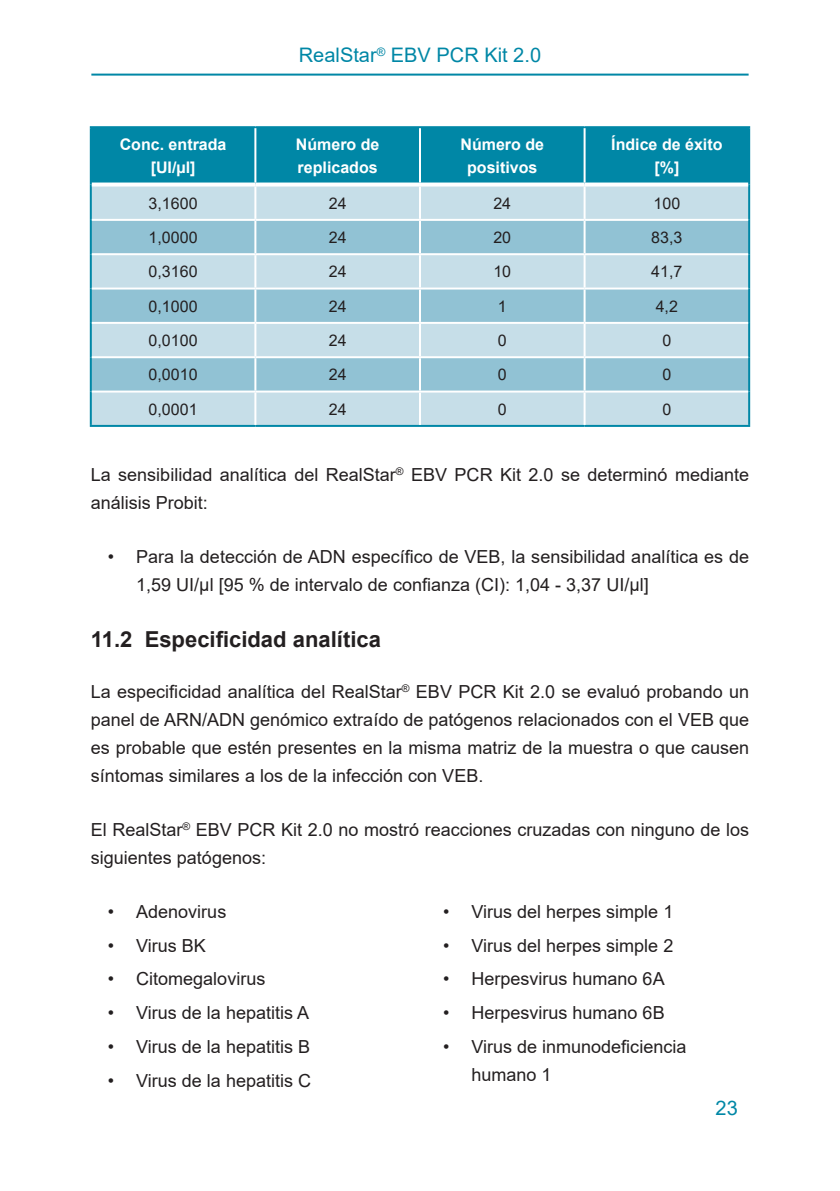
<style>
.page{position:relative;width:840px;height:1191px;background:#fff}
.page>*{position:absolute;margin:0;border:0;box-sizing:border-box;transform-origin:0 0}
.Level_2{font:700 22px "Arial";color:#231f20}
.Seitenkopf{font:20px "Arial";color:#0087a6}
.Mengentext{font:18px/28px "Arial";color:#231f20}
.Mengentext_zentriert{font:16px "Arial";color:#231f20}
.Kopfzeile{font:700 16px/23px "Arial";color:#fff}
</style>
<div class="page">
<hr style="left:91px;top:74px;width:657px;height:2px;background:#0087a6">
<div style="left:92px;top:128px;width:655px;height:54px;background:#0087a6"></div>
<div style="left:92px;top:186px;width:655px;height:239px;background:#c6dee8"></div>
<svg style="left:92px;top:221px;width:655px;height:169px;background:#a6cddc"></svg>
<hr style="left:90px;top:184px;width:2px;height:36px;background:#0087a6">
<hr style="left:747px;top:184px;width:2px;height:36px;background:#0087a6">
<hr style="left:90px;top:220px;width:2px;height:34px;background:#0087a6">
<hr style="left:747px;top:220px;width:2px;height:34px;background:#0087a6">
<hr style="left:90px;top:254px;width:2px;height:34px;background:#0087a6">
<hr style="left:747px;top:254px;width:2px;height:34px;background:#0087a6">
<hr style="left:90px;top:288px;width:2px;height:35px;background:#0087a6">
<hr style="left:747px;top:288px;width:2px;height:35px;background:#0087a6">
<hr style="left:90px;top:323px;width:2px;height:34px;background:#0087a6">
<hr style="left:747px;top:323px;width:2px;height:34px;background:#0087a6">
<hr style="left:90px;top:357px;width:2px;height:34px;background:#0087a6">
<hr style="left:747px;top:357px;width:2px;height:34px;background:#0087a6">
<hr style="left:90px;top:391px;width:2px;height:34px;background:#0087a6">
<hr style="left:747px;top:391px;width:2px;height:34px;background:#0087a6">
<hr style="left:90px;top:425px;width:165px;height:2px;background:#0087a6">
<hr style="left:255px;top:425px;width:165px;height:2px;background:#0087a6">
<hr style="left:420px;top:425px;width:164px;height:2px;background:#0087a6">
<hr style="left:584px;top:425px;width:165px;height:2px;background:#0087a6">
<hr style="left:254px;top:186px;width:2px;height:33px;background:#fff">
<hr style="left:419px;top:186px;width:2px;height:33px;background:#fff">
<hr style="left:583px;top:186px;width:2px;height:33px;background:#fff">
<hr style="left:92px;top:219px;width:163px;height:2px;background:#fff">
<hr style="left:255px;top:219px;width:165px;height:2px;background:#fff">
<hr style="left:254px;top:221px;width:2px;height:32px;background:#fff">
<hr style="left:420px;top:219px;width:164px;height:2px;background:#fff">
<hr style="left:419px;top:221px;width:2px;height:32px;background:#fff">
<hr style="left:584px;top:219px;width:163px;height:2px;background:#fff">
<hr style="left:583px;top:221px;width:2px;height:32px;background:#fff">
<hr style="left:92px;top:253px;width:163px;height:2px;background:#fff">
<hr style="left:255px;top:253px;width:165px;height:2px;background:#fff">
<hr style="left:254px;top:255px;width:2px;height:32px;background:#fff">
<hr style="left:420px;top:253px;width:164px;height:2px;background:#fff">
<hr style="left:419px;top:255px;width:2px;height:32px;background:#fff">
<hr style="left:584px;top:253px;width:163px;height:2px;background:#fff">
<hr style="left:583px;top:255px;width:2px;height:32px;background:#fff">
<hr style="left:92px;top:287px;width:163px;height:2px;background:#fff">
<hr style="left:255px;top:287px;width:165px;height:2px;background:#fff">
<hr style="left:254px;top:289px;width:2px;height:33px;background:#fff">
<hr style="left:420px;top:287px;width:164px;height:2px;background:#fff">
<hr style="left:419px;top:289px;width:2px;height:33px;background:#fff">
<hr style="left:584px;top:287px;width:163px;height:2px;background:#fff">
<hr style="left:583px;top:289px;width:2px;height:33px;background:#fff">
<hr style="left:92px;top:322px;width:163px;height:2px;background:#fff">
<hr style="left:255px;top:322px;width:165px;height:2px;background:#fff">
<hr style="left:254px;top:324px;width:2px;height:32px;background:#fff">
<hr style="left:420px;top:322px;width:164px;height:2px;background:#fff">
<hr style="left:419px;top:324px;width:2px;height:32px;background:#fff">
<hr style="left:584px;top:322px;width:163px;height:2px;background:#fff">
<hr style="left:583px;top:324px;width:2px;height:32px;background:#fff">
<hr style="left:92px;top:356px;width:163px;height:2px;background:#fff">
<hr style="left:255px;top:356px;width:165px;height:2px;background:#fff">
<hr style="left:254px;top:358px;width:2px;height:32px;background:#fff">
<hr style="left:420px;top:356px;width:164px;height:2px;background:#fff">
<hr style="left:419px;top:358px;width:2px;height:32px;background:#fff">
<hr style="left:584px;top:356px;width:163px;height:2px;background:#fff">
<hr style="left:583px;top:358px;width:2px;height:32px;background:#fff">
<hr style="left:92px;top:390px;width:163px;height:2px;background:#fff">
<hr style="left:255px;top:390px;width:165px;height:2px;background:#fff">
<hr style="left:254px;top:392px;width:2px;height:33px;background:#fff">
<hr style="left:420px;top:390px;width:164px;height:2px;background:#fff">
<hr style="left:419px;top:392px;width:2px;height:33px;background:#fff">
<hr style="left:584px;top:390px;width:163px;height:2px;background:#fff">
<hr style="left:583px;top:392px;width:2px;height:33px;background:#fff">
<hr style="left:90px;top:126px;width:165px;height:2px;background:#0087a6">
<hr style="left:90px;top:128px;width:2px;height:56px;background:#0087a6">
<svg style="left:92px;top:182px;width:163px;height:1px"></svg>
<hr style="left:255px;top:126px;width:165px;height:2px;background:#0087a6">
<hr style="left:254px;top:128px;width:2px;height:54px;background:#fff">
<svg style="left:255px;top:182px;width:165px;height:4px"></svg>
<hr style="left:420px;top:126px;width:164px;height:2px;background:#0087a6">
<hr style="left:419px;top:128px;width:2px;height:54px;background:#fff">
<svg style="left:420px;top:182px;width:164px;height:1px"></svg>
<hr style="left:584px;top:126px;width:165px;height:2px;background:#0087a6">
<hr style="left:747px;top:128px;width:2px;height:56px;background:#0087a6">
<hr style="left:583px;top:128px;width:2px;height:54px;background:#fff">
<svg style="left:584px;top:182px;width:163px;height:4px"></svg>
<p class="Kopfzeile" style="left:120px;top:133px;width:108px">Conc. entrada</p>
<p class="Kopfzeile" style="left:151px;top:156px;width:46px">[UI/µl]</p>
<p class="Seitenkopf" style="left:299px;top:41px;width:244px">RealStar<sup>®</sup> EBV PCR Kit 2.0</p>
<p class="Kopfzeile" style="left:296px;top:133px;width:85px">Número de replicados</p>
<p class="Kopfzeile" style="left:460px;top:133px;width:85px;text-align:center">Número de positivos</p>
<p class="Kopfzeile" style="left:611px;top:133px;width:113px">Índice de éxito</p>
<p class="Kopfzeile" style="left:654px;top:156px;width:26px">[%]</p>
<p class="Mengentext_zentriert" style="left:148px;top:192px;width:50px">3,1600</p>
<p class="Mengentext_zentriert" style="left:328px;top:192px;width:19px">24</p>
<p class="Mengentext_zentriert" style="left:493px;top:192px;width:19px">24</p>
<p class="Mengentext_zentriert" style="left:653px;top:192px;width:28px">100</p>
<p class="Mengentext_zentriert" style="left:148px;top:226px;width:50px">1,0000</p>
<p class="Mengentext_zentriert" style="left:328px;top:226px;width:19px">24</p>
<p class="Mengentext_zentriert" style="left:493px;top:226px;width:19px">20</p>
<p class="Mengentext_zentriert" style="left:651px;top:226px;width:33px">83,3</p>
<p class="Mengentext_zentriert" style="left:148px;top:260px;width:50px">0,3160</p>
<p class="Mengentext_zentriert" style="left:328px;top:260px;width:19px">24</p>
<p class="Mengentext_zentriert" style="left:493px;top:260px;width:19px">10</p>
<p class="Mengentext_zentriert" style="left:651px;top:260px;width:33px">41,7</p>
<p class="Mengentext_zentriert" style="left:148px;top:295px;width:50px">0,1000</p>
<p class="Mengentext_zentriert" style="left:328px;top:295px;width:19px">24</p>
<p class="Mengentext_zentriert" style="left:497px;top:295px;width:10px">1</p>
<p class="Mengentext_zentriert" style="left:655px;top:295px;width:24px">4,2</p>
<p class="Mengentext_zentriert" style="left:148px;top:329px;width:50px">0,0100</p>
<p class="Mengentext_zentriert" style="left:328px;top:329px;width:19px">24</p>
<p class="Mengentext_zentriert" style="left:497px;top:329px;width:10px">0</p>
<p class="Mengentext_zentriert" style="left:662px;top:329px;width:10px">0</p>
<p class="Mengentext_zentriert" style="left:148px;top:363px;width:50px">0,0010</p>
<p class="Mengentext_zentriert" style="left:328px;top:363px;width:19px">24</p>
<p class="Mengentext_zentriert" style="left:497px;top:363px;width:10px">0</p>
<p class="Mengentext_zentriert" style="left:662px;top:363px;width:10px">0</p>
<p class="Mengentext_zentriert" style="left:148px;top:398px;width:50px">0,0001</p>
<p class="Mengentext_zentriert" style="left:328px;top:398px;width:19px">24</p>
<p class="Mengentext_zentriert" style="left:497px;top:398px;width:10px">0</p>
<p class="Mengentext_zentriert" style="left:662px;top:398px;width:10px">0</p>
<p class="Mengentext" style="left:91px;top:460px;width:659px">La sensibilidad analítica del RealStar<sup>®</sup> EBV PCR Kit 2.0 se determinó mediante análisis Probit:</p>
<p class="Mengentext" style="left:136px;top:542px;width:614px;text-indent:-28px">• Para la detección de ADN específico de VEB, la sensibilidad analítica es de<br>1,59 UI/µl [95 % de intervalo de confianza (CI): 1,04 - 3,37 UI/µl]</p>
<p class="Level_2" style="left:91px;top:624px;width:291px">11.2 Especificidad analítica</p>
<p class="Mengentext" style="left:91px;top:677px;width:659px;text-align:justify">La especificidad analítica del RealStar<sup>®</sup> EBV PCR Kit 2.0 se evaluó probando un panel de ARN/ADN genómico extraído de patógenos relacionados con el VEB que es probable que estén presentes en la misma matriz de la muestra o que causen síntomas similares a los de la infección con VEB.</p>
<p class="Mengentext" style="left:91px;top:815px;width:659px">El RealStar<sup>®</sup> EBV PCR Kit 2.0 no mostró reacciones cruzadas con ninguno de los siguientes patógenos:</p>
<p class="Mengentext" style="left:108px;top:897px;width:120px">• Adenovirus</p>
<p class="Mengentext" style="left:108px;top:931px;width:100px">• Virus BK</p>
<p class="Mengentext" style="left:108px;top:965px;width:159px">• Citomegalovirus</p>
<p class="Mengentext" style="left:108px;top:998px;width:203px">• Virus de la hepatitis A</p>
<p class="Mengentext" style="left:108px;top:1032px;width:204px">• Virus de la hepatitis B</p>
<p class="Mengentext" style="left:108px;top:1066px;width:205px">• Virus de la hepatitis C</p>
<p class="Mengentext" style="left:443px;top:897px;width:232px">• Virus del herpes simple 1</p>
<p class="Mengentext" style="left:443px;top:931px;width:232px">• Virus del herpes simple 2</p>
<p class="Mengentext" style="left:443px;top:965px;width:223px">• Herpesvirus humano 6A</p>
<p class="Mengentext" style="left:443px;top:998px;width:223px">• Herpesvirus humano 6B</p>
<p class="Mengentext" style="left:471px;top:1032px;width:216px;text-indent:-28px">• Virus de inmunodeficiencia humano 1</p>
<p class="Seitenkopf" style="left:715px;top:1094px;width:24px">23</p>
</div>
